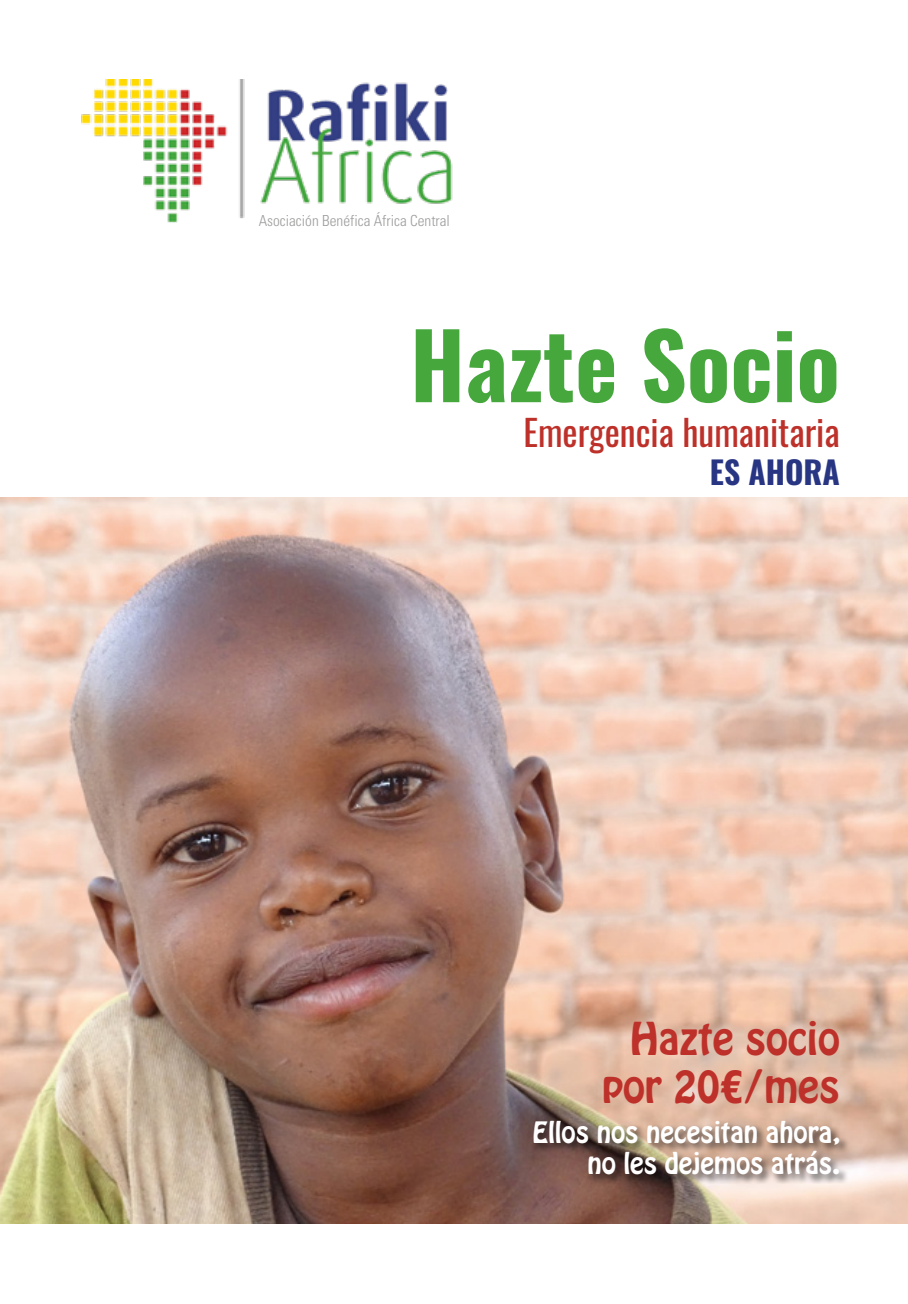
<style>
.page{position:relative;width:908px;height:1304px;background:#fff}
.page>*{position:absolute;margin:0;border:0;box-sizing:border-box;transform-origin:0 0}
.t1{font:700 90px "Oswald";color:#46a73d}
.t2{font:40px/48px "Hobo Std";color:#bd312a;text-align:right}
.t3{font:36px "Oswald";color:#bd312a}
.t4{font:700 31.6px "Oswald";color:#283583}
.t5{font:26px/31.2px "Hobo Std";color:#fff;text-align:right}
.t6{font:300 condensed 15.2px "Univers LT Std";color:#9d9d9c}
</style>
<div class="page">
<img style="left:81px;top:79px;width:372px;height:144px">
<img style="left:0;top:497px;width:907px;height:726px">
<div style="left:531px;top:1119px;width:318px;height:65px;background:#000;opacity:.6"></div>
<p class="t6" style="left:258px;top:212px;width:193px">Asociación Benéfica África Central</p>
<h1 class="t1" style="left:410px;top:285px;width:431px">Hazte Socio</h1>
<h3 class="t3" style="left:523px;top:401px;width:318px">Emergencia humanitaria</h3>
<p class="t4" style="left:709px;top:444px;width:131px">ES AHORA</p>
<h2 class="t2" style="left:601px;top:1015px;width:239px">Hazte socio por 20€/mes</h2>
<p class="t5" style="left:532px;top:1117px;width:308px">Ellos nos necesitan ahora, no les dejemos atrás.</p>
</div>
